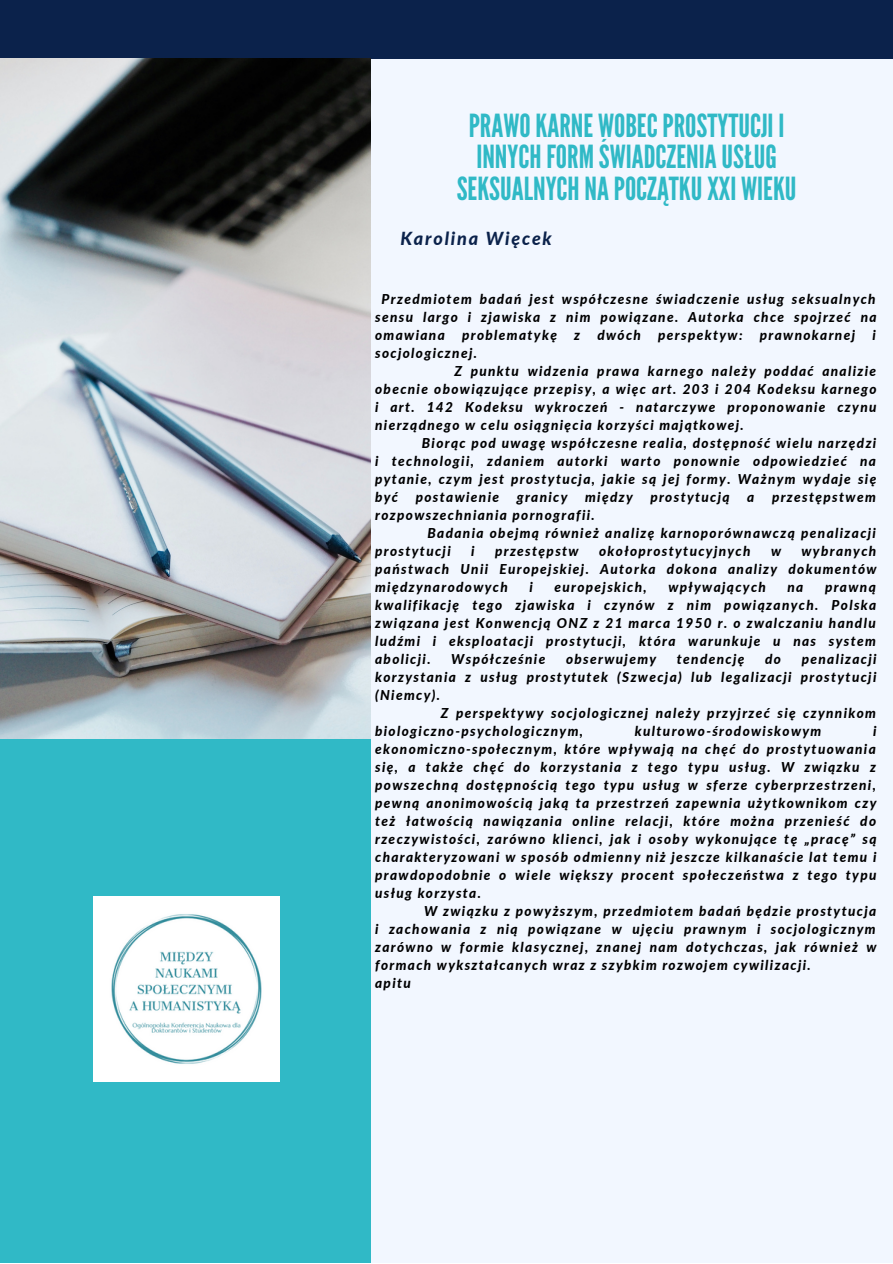
<style>
.page{position:relative;width:893px;height:1264px;background:#fff}
.page>*{position:absolute;margin:0;border:0;box-sizing:border-box;transform-origin:0 0}
.t1{font:31.8px/31.5px "League Gothic";color:#30b9c6;text-align:center}
.t2{font:italic 800 18px "Lato";letter-spacing:.1em;color:#0b224b}
.t3{font:italic 800 13.5px/18px "Lato";letter-spacing:.1em;color:#000;text-align:justify}
</style>
<div class="page">
<div style="left:0;top:0;width:892px;height:1262px;background:#f2f7ff"></div>
<div style="left:0;top:727px;width:370px;height:535px;background:#30b9c6"></div>
<div style="left:0;top:0;width:892px;height:58px;background:#0b224b"></div>
<img style="left:0;top:58px;width:370px;height:680px">
<img style="left:94px;top:896px;width:185px;height:185px">
<p class="t1" style="left:456px;top:110px;width:341px">PRAWOKARNE WOBECPROSTYTUCJI I<br>INNYCHFORM ŚWIADCZENIAUSŁUG<br>SEKSUALNYCHNAPOCZĄTKUXXI WIEKU</p>
<p class="t2" style="left:400px;top:227px;width:153px">Karolina Więcek</p>
<p class="t3" style="left:375px;top:290px;width:503px;text-indent:6px">Przedmiotem badań jest współczesne świadczenie usług seksualnych sensu largo i zjawiska z nim powiązane. Autorka chce spojrzeć na omawiana</p>
<p class="t3" style="left:462px;top:326px;width:96px">problematykę</p>
<p class="t3" style="left:574px;top:326px;width:7px">z</p>
<p class="t3" style="left:597px;top:326px;width:45px">dwóch</p>
<p class="t3" style="left:658px;top:326px;width:86px">perspektyw:</p>
<p class="t3" style="left:759px;top:326px;width:97px">prawnokarnej</p>
<p class="t3" style="left:872px;top:326px;width:5px">i</p>
<p class="t3" style="left:375px;top:344px;width:103px">socjologicznej.</p>
<p class="t3" style="left:375px;top:362px;width:503px;text-indent:79px">Z punktu widzenia prawa karnego należy poddać analizie obecnie obowiązujące przepisy, a więc art. 203 i 204 Kodeksu karnego i art. 142 Kodeksu wykroczeń - natarczywe proponowanie czynu nierządnego w celu osiągnięcia korzyści majątkowej.</p>
<p class="t3" style="left:375px;top:434px;width:502px;text-indent:47px">Biorąc pod uwagę współczesne realia, dostępność wielu narzędzi i technologii, zdaniem autorki warto ponownie odpowiedzieć na pytanie, czym jest prostytucja, jakie są jej formy. Ważnym wydaje się być</p>
<p class="t3" style="left:415px;top:488px;width:85px">postawienie</p>
<p class="t3" style="left:516px;top:488px;width:52px">granicy</p>
<p class="t3" style="left:585px;top:488px;width:49px">między</p>
<p class="t3" style="left:650px;top:488px;width:81px">prostytucją</p>
<p class="t3" style="left:747px;top:488px;width:9px">a</p>
<p class="t3" style="left:772px;top:488px;width:105px">przestępstwem</p>
<p class="t3" style="left:375px;top:505px;width:221px">rozpowszechniania pornografii.</p>
<p class="t3" style="left:375px;top:523px;width:502px;text-indent:52px">Badania obejmą również analizę karnoporównawczą penalizacji prostytucji</p>
<p class="t3" style="left:375px;top:541px;width:503px;text-indent:426px">wybranych państwach Unii Europejskiej. Autorka dokona analizy dokumentów międzynarodowych</p>
<p class="t3" style="left:471px;top:541px;width:5px">i</p>
<p class="t3" style="left:495px;top:541px;width:85px">przestępstw</p>
<p class="t3" style="left:599px;top:541px;width:153px">okołoprostytucyjnych</p>
<p class="t3" style="left:771px;top:541px;width:12px">w</p>
<p class="t3" style="left:529px;top:577px;width:5px">i</p>
<p class="t3" style="left:554px;top:577px;width:94px">europejskich,</p>
<p class="t3" style="left:668px;top:577px;width:99px">wpływających</p>
<p class="t3" style="left:787px;top:577px;width:17px">na</p>
<p class="t3" style="left:375px;top:577px;width:502px;text-indent:450px">prawną kwalifikację tego zjawiska i czynów z nim powiązanych. Polska związana jest Konwencją ONZ z 21 marca 1950 r. o zwalczaniu handlu ludźmi i eksploatacji prostytucji, która warunkuje u nas system abolicji.</p>
<p class="t3" style="left:375px;top:649px;width:503px;text-indent:426px">penalizacji korzystania z usług prostytutek (Szwecja) lub legalizacji prostytucji (Niemcy).</p>
<p class="t3" style="left:375px;top:703px;width:502px;text-indent:66px">Z perspektywy socjologicznej należy przyjrzeć się czynnikom biologiczno-psychologicznym,</p>
<p class="t3" style="left:451px;top:649px;width:96px">Współcześnie</p>
<p class="t3" style="left:566px;top:649px;width:92px">obserwujemy</p>
<p class="t3" style="left:677px;top:649px;width:69px">tendencję</p>
<p class="t3" style="left:765px;top:649px;width:17px">do</p>
<p class="t3" style="left:375px;top:721px;width:503px;text-indent:498px">i ekonomiczno-społecznym, które wpływają na chęć do prostytuowania się, a także chęć do korzystania z tego typu usług. W związku z powszechną dostępnością tego typu usług w sferze cyberprzestrzeni, pewną anonimowością jaką ta przestrzeń zapewnia użytkownikom czy też łatwością nawiązania online relacji, które można przenieść do rzeczywistości, zarówno klienci, jak i osoby wykonujące tę „pracę” są charakteryzowani w sposób odmienny niż jeszcze kilkanaście lat temu i prawdopodobnie o wiele większy procent społeczeństwa z tego typu usług korzysta.</p>
<p class="t3" style="left:375px;top:901px;width:502px;text-indent:49px">W związku z powyższym, przedmiotem badań będzie prostytucja i zachowania z nią powiązane w ujęciu prawnym i socjologicznym zarówno w formie klasycznej, znanej nam dotychczas, jak również w formach wykształcanych wraz z szybkim rozwojem cywilizacji.</p>
<p class="t3" style="left:375px;top:973px;width:37px">apitu</p>
<p class="t3" style="left:634px;top:721px;width:188px">kulturowo-środowiskowym</p>
</div>
